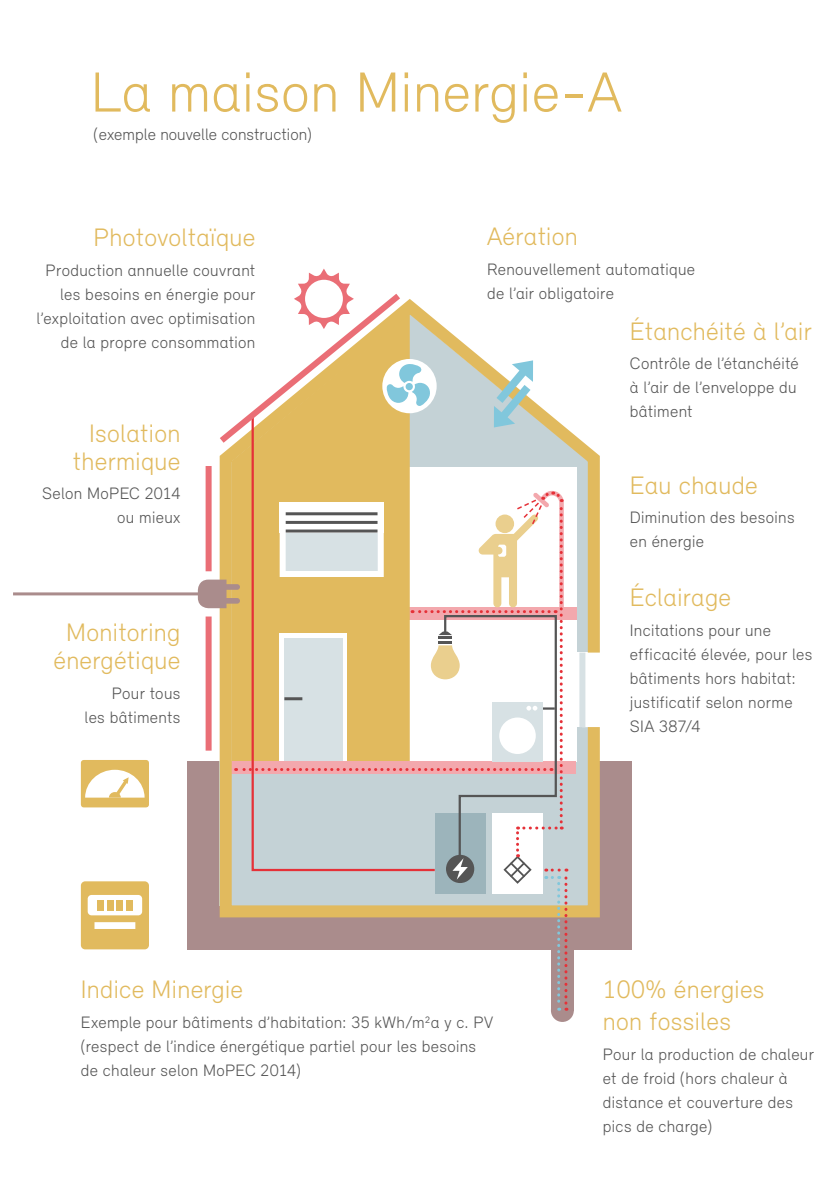
<style>
.page{position:relative;width:840px;height:1191px;background:#fff}
.page>*{position:absolute;margin:0;border:0;box-sizing:border-box;transform-origin:0 0}
.t1{font:300 58px "Relevant";letter-spacing:.01em;color:#e1ba5e}
.t2{font:300 26px/28px "Relevant";letter-spacing:.01em;color:#e1ba5e;text-align:right}
.t3{font:300 17px/24px "Relevant";letter-spacing:.015em;color:#555}
</style>
<div class="page">
<div style="left:187px;top:761px;width:444px;height:188px;background:#aa8c8c"></div>
<div style="left:550px;top:999px;width:23px;height:23px;background:#aa8c8c;border-radius:50%"></div>
<svg style="left:211px;top:315px;width:389px;height:603px"></svg>
<svg style="left:488px;top:360px;width:50px;height:67px"></svg>
<svg style="left:250px;top:413px;width:187px;height:77px;background:#e0c075"></svg>
<svg style="left:213px;top:268px;width:217px;height:181px"></svg>
<div style="left:205px;top:466px;width:6px;height:105px;background:#ea6e76"></div>
<svg style="left:198px;top:490px;width:375px;height:520px"></svg>
<hr style="left:13px;top:592px;width:201px;height:3px;background:#aa8c8c">
<div style="left:81px;top:760px;width:68px;height:47px;background:#e1ba5e"></div>
<svg style="left:85px;top:769px;width:59px;height:30px"></svg>
<svg style="left:81px;top:881px;width:68px;height:68px"></svg>
<div style="left:116px;top:899px;width:7px;height:11px;background:#e1ba5e"></div>
<div style="left:126px;top:899px;width:6px;height:11px;background:#e1ba5e"></div>
<div style="left:107px;top:899px;width:6px;height:11px;background:#e1ba5e"></div>
<div style="left:97px;top:899px;width:7px;height:11px;background:#e1ba5e"></div>
<h1 class="t1" style="left:91px;top:57px;width:532px">La maison Minergie-A</h1>
<p class="t3" style="left:94px;top:122px;width:219px">(exemple nouvelle construction)</p>
<h2 class="t2" style="left:93px;top:223px;width:163px">Photovoltaïque</h2>
<p class="t3" style="left:37px;top:258px;width:220px;text-align:right">Production annuelle couvrant les besoins en énergie pour l’exploitation avec optimisation de la propre consommation</p>
<h2 class="t2" style="left:73px;top:418px;width:109px">Isolation thermique</h2>
<p class="t3" style="left:42px;top:481px;width:140px;text-align:right">Selon MoPEC 2014 ou mieux</p>
<h2 class="t2" style="left:53px;top:617px;width:128px;text-align:center">Monitoring énergétique</h2>
<p class="t3" style="left:85px;top:680px;width:97px;text-align:right">Pour tous<br>les bâtiments</p>
<h2 class="t2" style="left:487px;top:222px;width:92px">Aération</h2>
<p class="t3" style="left:487px;top:256px;width:209px">Renouvellement automatique de l’air obligatoire</p>
<h2 class="t2" style="left:629px;top:316px;width:183px">Étanchéité à l’air</h2>
<p class="t3" style="left:629px;top:351px;width:170px">Contrôle de l’étanchéité à l’air de l’enveloppe du bâtiment</p>
<h2 class="t2" style="left:629px;top:470px;width:129px">Eau chaude</h2>
<p class="t3" style="left:629px;top:505px;width:166px">Diminution des besoins en énergie</p>
<h2 class="t2" style="left:629px;top:582px;width:103px">Éclairage</h2>
<p class="t3" style="left:629px;top:617px;width:184px">Incitations pour une efficacité élevée, pour les bâtiments hors habitat: justificatif selon norme<br>SIA 387/4</p>
<h2 class="t2" style="left:81px;top:974px;width:164px">Indice Minergie</h2>
<p class="t3" style="left:81px;top:1009px;width:413px">Exemple pour bâtiments d’habitation: 35 kWh/m2a y c. PV (respect de l’indice énergétique partiel pour les besoins de chaleur selon MoPEC 2014)</p>
<h2 class="t2" style="left:602px;top:972px;width:163px;line-height:32px;text-align:left">100% énergies non fossiles</h2>
<p class="t3" style="left:602px;top:1041px;width:212px">Pour la production de chaleur et de froid (hors chaleur à distance et couverture des pics de charge)</p>
</div>
